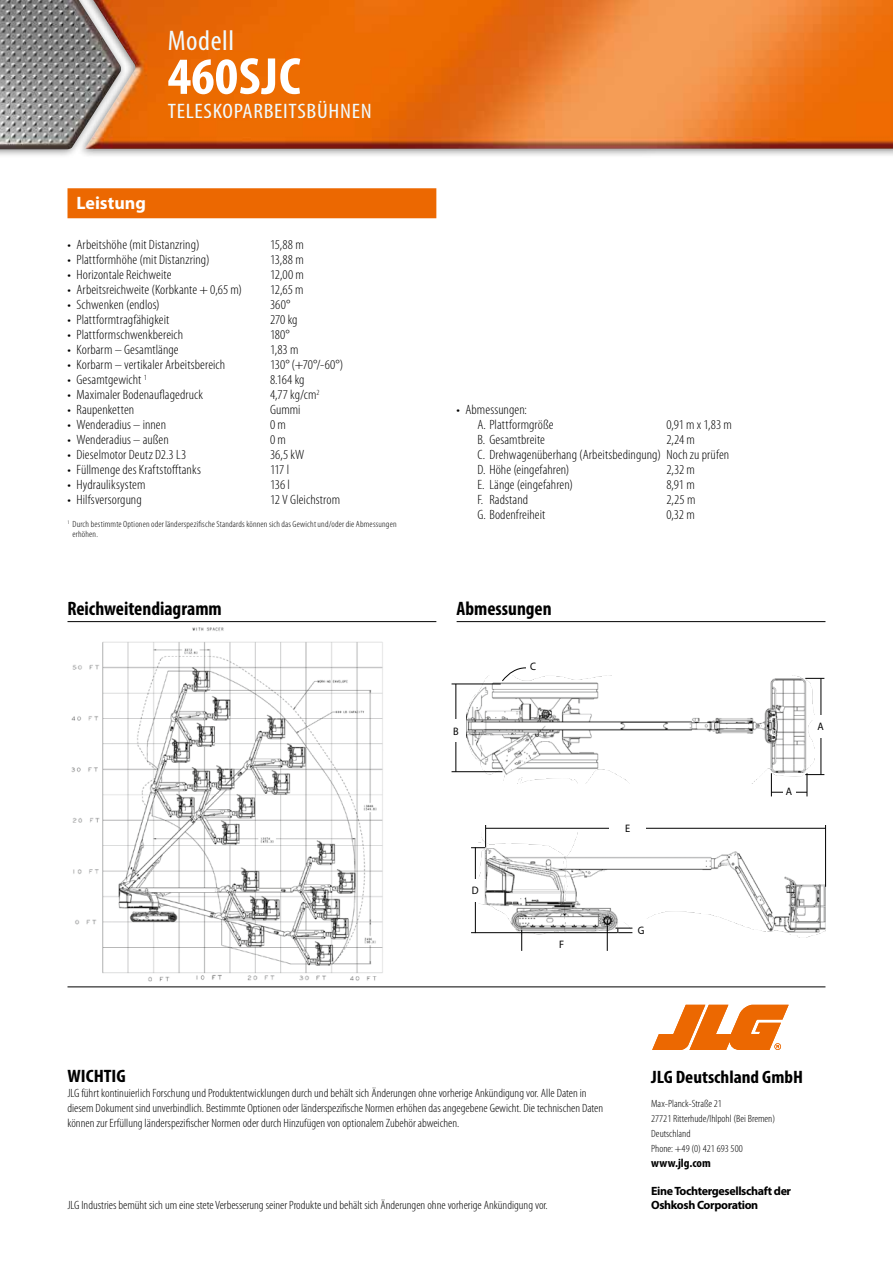
<style>
.page{position:relative;width:893px;height:1263px;background:#fff}
.page>*{position:absolute;margin:0;border:0;box-sizing:border-box;transform-origin:0 0}
.t1{font:700 condensed 52.5px "Myriad Pro";letter-spacing:.01em;color:#fff;scale:1.05 1}
.t2{font:condensed 28.5px "Myriad Pro";letter-spacing:.02em;color:#f0fbff;scale:1.05 1}
.t3{font:condensed 21px "Myriad Pro";letter-spacing:.03em;color:#f0fbff;scale:1.12 1}
.t4{font:700 condensed 19.5px "Myriad Pro";color:#000}
.t5{font:700 condensed 18px "Myriad Pro";color:#000;scale:1.07 1}
.t6{font:700 18px "Myriad Pro";color:#fff}
.t7{font:700 condensed 18px "Myriad Pro";color:#000;scale:1.1 1}
.t8{font:300 condensed 13.5px/15px "Myriad Pro";letter-spacing:.005em;color:#000;scale:1.07 1}
.t9{font:300 condensed 12px/15px "Myriad Pro";color:#000;scale:1.07 1}
.t10{font:700 12px/13.5px "Myriad Pro";letter-spacing:-.03em;color:#000}
.t11{font:700 condensed 12px "Myriad Pro";color:#000;scale:1.07 1}
.t12{font:10.8px "Myriad Pro";color:#000;scale:.95 1}
.t13{font:300 condensed 10.5px/15px "Myriad Pro";color:#000;scale:1.07 1}
.t14{font:300 condensed 9px/10.5px "Myriad Pro";letter-spacing:.02em;color:#000;scale:1.07 1}
</style>
<div class="page">
<div style="left:77px;top:0;width:816px;height:158px;background:#000;opacity:.5"></div>
<img style="left:128px;top:0;width:765px;height:149px">
<div style="left:0;top:0;width:128px;height:159px;background:#000;opacity:.5"></div>
<img style="left:0;top:0;width:121px;height:149px">
<svg style="left:652px;top:1005px;width:137px;height:45px"></svg>
<img style="left:71px;top:627px;width:312px;height:355px">
<img style="left:466px;top:675px;width:348px;height:109px">
<img style="left:478px;top:832px;width:348px;height:109px">
<hr style="left:452px;top:683px;width:49px;height:1px;background:#000">
<svg style="left:805px;top:678px;width:19px;height:1px"></svg>
<hr style="left:452px;top:771px;width:50px;height:1px;background:#000">
<hr style="left:455px;top:684px;width:1px;height:88px;background:#000">
<hr style="left:820px;top:678px;width:1px;height:97px;background:#000">
<svg style="left:771px;top:773px;width:1px;height:23px"></svg>
<svg style="left:805px;top:773px;width:19px;height:23px"></svg>
<hr style="left:771px;top:792px;width:36px;height:1px;background:#000">
<svg style="left:501px;top:667px;width:26px;height:15px"></svg>
<div style="left:447px;top:720px;width:17px;height:22px;background:#fff"></div>
<div style="left:813px;top:715px;width:15px;height:22px;background:#fff"></div>
<div style="left:526px;top:660px;width:14px;height:13px;background:#fff"></div>
<div style="left:782px;top:780px;width:13px;height:22px;background:#fff"></div>
<hr style="left:486px;top:828px;width:339px;height:1px;background:#000">
<hr style="left:471px;top:932px;width:146px;height:1px;background:#000">
<hr style="left:475px;top:847px;width:1px;height:86px;background:#000">
<svg style="left:471px;top:825px;width:15px;height:23px"></svg>
<svg style="left:607px;top:926px;width:1px;height:25px"></svg>
<svg style="left:615px;top:928px;width:17px;height:5px"></svg>
<svg style="left:521px;top:930px;width:1px;height:21px"></svg>
<hr style="left:825px;top:825px;width:1px;height:62px;background:#000">
<div style="left:544px;top:938px;width:36px;height:13px;background:#fff"></div>
<div style="left:467px;top:879px;width:16px;height:22px;background:#fff"></div>
<div style="left:633px;top:919px;width:16px;height:22px;background:#fff"></div>
<div style="left:610px;top:817px;width:36px;height:22px;background:#fff"></div>
<hr style="left:68px;top:986px;width:757px;height:1px;background:#000">
<div style="left:68px;top:188px;width:368px;height:30px;background:#ec6801"></div>
<hr style="left:68px;top:621px;width:368px;height:1px;background:#000">
<hr style="left:457px;top:621px;width:368px;height:1px;background:#000">
<h2 class="t2" style="left:168px;top:24px;width:65px">Modell</h2>
<h1 class="t1" style="left:168px;top:44px;width:128px">460SJC</h1>
<h3 class="t3" style="left:168px;top:98px;width:184px">TELESKOPARBEITSBÜHNEN</h3>
<h3 class="t6" style="left:76px;top:191px;width:71px">Leistung</h3>
<p class="t8" style="left:68px;top:237px;width:125px">• Arbeitshöhe (mit Distanzring)</p>
<p class="t8" style="left:270px;top:237px;width:33px">15,88 m</p>
<p class="t8" style="left:68px;top:252px;width:134px">• Plattformhöhe (mit Distanzring)</p>
<p class="t8" style="left:270px;top:252px;width:33px">13,88 m</p>
<p class="t8" style="left:68px;top:267px;width:99px">• Horizontale Reichweite</p>
<p class="t8" style="left:270px;top:267px;width:33px">12,00 m</p>
<p class="t8" style="left:68px;top:282px;width:165px">• Arbeitsreichweite (Korbkante + 0,65 m)</p>
<p class="t8" style="left:270px;top:282px;width:33px">12,65 m</p>
<p class="t8" style="left:68px;top:297px;width:88px">• Schwenken (endlos)</p>
<p class="t8" style="left:270px;top:297px;width:20px">360°</p>
<p class="t8" style="left:67px;top:312px;width:97px">• Plattformtragfähigkeit</p>
<p class="t8" style="left:270px;top:312px;width:27px">270 kg</p>
<p class="t8" style="left:67px;top:327px;width:110px">• Plattformschwenkbereich</p>
<p class="t8" style="left:270px;top:327px;width:20px">180°</p>
<p class="t8" style="left:67px;top:342px;width:105px">• Korbarm – Gesamtlänge</p>
<p class="t8" style="left:270px;top:342px;width:28px">1,83 m</p>
<p class="t8" style="left:67px;top:357px;width:149px">• Korbarm – vertikaler Arbeitsbereich</p>
<p class="t8" style="left:270px;top:357px;width:70px">130° (+70°/-60°)</p>
<p class="t8" style="left:67px;top:372px;width:76px">• Gesamtgewicht <sup>1</sup></p>
<p class="t8" style="left:270px;top:372px;width:34px">8.164 kg</p>
<p class="t8" style="left:68px;top:387px;width:128px">• Maximaler Bodenauflagedruck</p>
<p class="t8" style="left:270px;top:387px;width:48px">4,77 kg/cm<sup>2</sup></p>
<p class="t8" style="left:68px;top:402px;width:64px">• Raupenketten</p>
<p class="t8" style="left:270px;top:402px;width:30px">Gummi</p>
<p class="t8" style="left:68px;top:417px;width:94px">• Wenderadius – innen</p>
<p class="t8" style="left:270px;top:417px;width:16px">0 m</p>
<p class="t8" style="left:68px;top:432px;width:96px">• Wenderadius – außen</p>
<p class="t8" style="left:270px;top:432px;width:16px">0 m</p>
<p class="t8" style="left:68px;top:447px;width:112px">• Dieselmotor Deutz D2.3 L3</p>
<p class="t8" style="left:270px;top:447px;width:34px">36,5 kW</p>
<p class="t8" style="left:68px;top:462px;width:126px">• Füllmenge des Kraftstofftanks</p>
<p class="t8" style="left:270px;top:462px;width:19px">117 l</p>
<p class="t8" style="left:68px;top:477px;width:74px">• Hydrauliksystem</p>
<p class="t8" style="left:270px;top:477px;width:20px">136 l</p>
<p class="t8" style="left:68px;top:492px;width:71px">• Hilfsversorgung</p>
<p class="t8" style="left:270px;top:492px;width:67px">12 V Gleichstrom</p>
<p class="t14" style="left:73px;top:518px;width:304px;text-indent:-5px"><sup>1</sup> Durch bestimmte Optionen oder länderspezifische Standards können sich das Gewicht und/oder die Abmessungen erhöhen.</p>
<p class="t8" style="left:477px;top:402px;width:73px;text-indent:-21px">• Abmessungen:<br>A. Plattformgröße</p>
<p class="t8" style="left:666px;top:417px;width:63px">0,91 m x 1,83 m</p>
<p class="t8" style="left:477px;top:432px;width:65px">B. Gesamtbreite</p>
<p class="t8" style="left:477px;top:432px;width:237px;text-indent:189px">2,24 m<br>C. Drehwagenüberhang (Arbeitsbedingung) Noch zu prüfen<br>D. Höhe (eingefahren)</p>
<p class="t8" style="left:666px;top:462px;width:28px">2,32 m</p>
<p class="t8" style="left:477px;top:477px;width:91px">E. Länge (eingefahren)</p>
<p class="t8" style="left:666px;top:477px;width:28px">8,91 m</p>
<p class="t8" style="left:477px;top:492px;width:49px">F. Radstand</p>
<p class="t8" style="left:666px;top:492px;width:29px">2,25 m</p>
<p class="t8" style="left:477px;top:507px;width:65px">G. Bodenfreiheit</p>
<p class="t8" style="left:666px;top:507px;width:28px">0,32 m</p>
<h3 class="t4" style="left:68px;top:596px;width:156px">Reichweitendiagramm</h3>
<h3 class="t4" style="left:457px;top:596px;width:97px">Abmessungen</h3>
<p class="t12" style="left:453px;top:724px;width:7px">B</p>
<p class="t12" style="left:530px;top:660px;width:8px">C</p>
<p class="t12" style="left:472px;top:883px;width:9px">D</p>
<p class="t12" style="left:559px;top:938px;width:7px">F</p>
<p class="t12" style="left:625px;top:821px;width:7px">E</p>
<p class="t12" style="left:638px;top:923px;width:9px">G</p>
<p class="t12" style="left:786px;top:785px;width:8px">A</p>
<p class="t12" style="left:817px;top:720px;width:8px">A</p>
<h3 class="t7" style="left:68px;top:1064px;width:55px">WICHTIG</h3>
<p class="t9" style="left:68px;top:1085px;width:502px">JLG führt kontinuierlich Forschung und Produktentwicklungen durch und behält sich Änderungen ohne vorherige Ankündigung vor. Alle Daten in diesem Dokument sind unverbindlich. Bestimmte Optionen oder länderspezifische Normen erhöhen das angegebene Gewicht. Die technischen Daten können zur Erfüllung länderspezifischer Normen oder durch Hinzufügen von optionalem Zubehör abweichen.</p>
<p class="t9" style="left:68px;top:1197px;width:450px">JLG Industries bemüht sich um eine stete Verbesserung seiner Produkte und behält sich Änderungen ohne vorherige Ankündigung vor.</p>
<h3 class="t5" style="left:651px;top:1066px;width:143px">JLG Deutschland GmbH</h3>
<p class="t13" style="left:651px;top:1096px;width:117px">Max-Planck-Straße 21<br>27721 Ritterhude/Ihlpohl (Bei Bremen)<br>Deutschland<br>Phone: +49 (0) 421 693 500</p>
<p class="t11" style="left:651px;top:1155px;width:57px">www.jlg.com</p>
<p class="t10" style="left:651px;top:1184px;width:142px">Eine Tochtergesellschaft der<br>Oshkosh Corporation</p>
</div>
